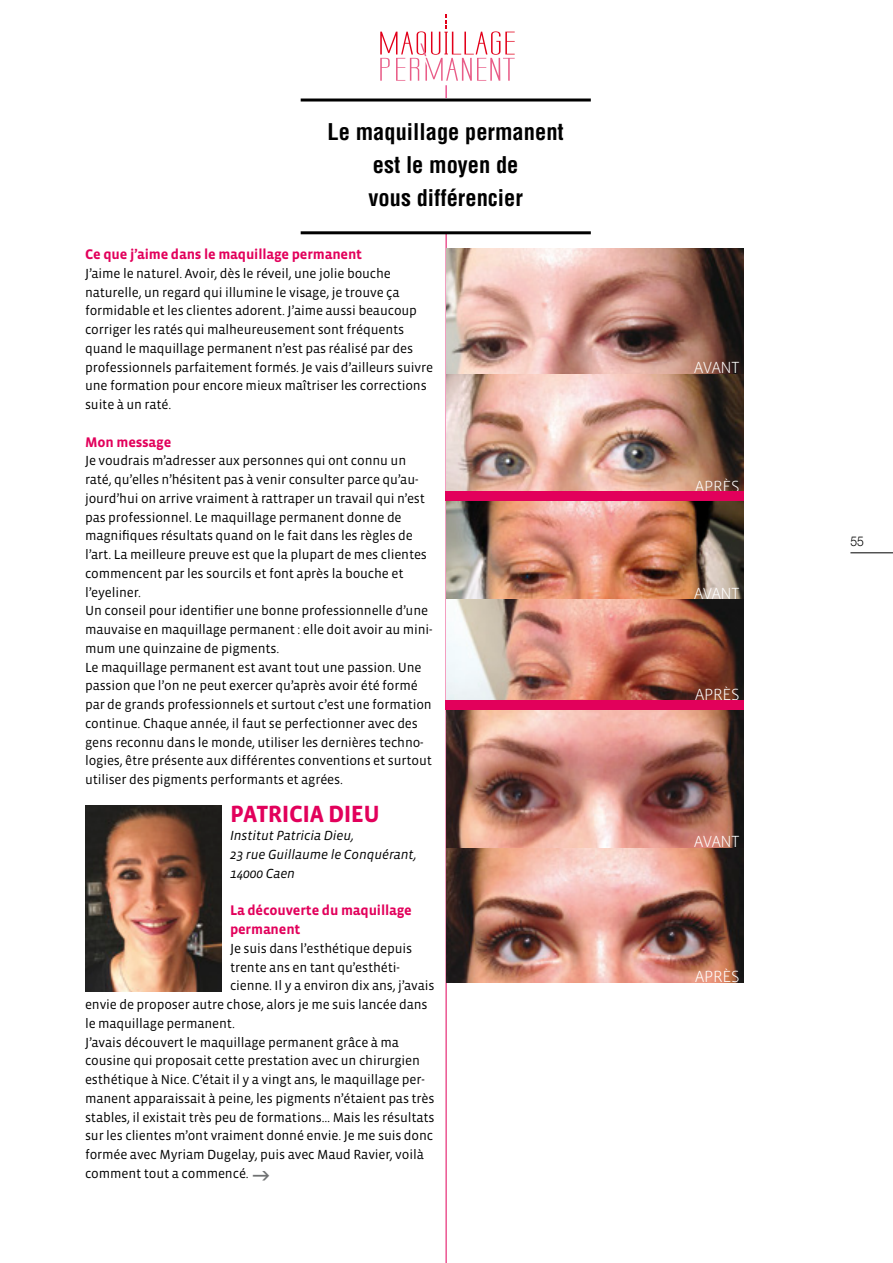
<style>
.page{position:relative;width:893px;height:1263px;background:#fff}
.page>*{position:absolute;margin:0;border:0;box-sizing:border-box;transform-origin:0 0}
.t1{font:700 24px "Vista Sans";letter-spacing:-.02em;color:#e2005b}
.t2{font:700 condensed 22.5px/33px "Helvetica";color:#000;text-align:center}
.t3{font:300 16.5px "Vista Sans";letter-spacing:-.02em;color:#fff}
.t4{font:700 14.25px/18.8px "Vista Sans";letter-spacing:-.01em;color:#e2005b}
.t5{font:13.5px/18.8px "Vista Sans";letter-spacing:-.01em;color:#000}
.t6{font:italic 13.5px/18.8px "Vista Sans";letter-spacing:-.01em;color:#000}
.t7{font:300 13.5px "Helvetica Neue";color:#000;scale:.9 1}
</style>
<div class="page">
<hr style="left:446px;top:85px;width:1px;height:1178px;background:#e2005b">
<hr style="left:301px;top:99px;width:290px;height:3px;background:#000">
<hr style="left:301px;top:231px;width:290px;height:3px;background:#000">
<svg style="left:380px;top:15px;width:135px;height:66px"></svg>
<img style="left:85px;top:806px;width:137px;height:186px">
<img style="left:446px;top:373px;width:298px;height:119px">
<img style="left:446px;top:248px;width:298px;height:125px">
<img style="left:446px;top:501px;width:298px;height:199px">
<img style="left:446px;top:710px;width:298px;height:272px">
<div style="left:446px;top:492px;width:298px;height:9px;background:#e2005b"></div>
<div style="left:446px;top:700px;width:298px;height:10px;background:#e2005b"></div>
<hr style="left:850px;top:552px;width:43px;height:1px;background:#000">
<h2 class="t2" style="left:328px;top:115px;width:238px">Le maquillage permanent est le moyen de<br>vous différencier</h2>
<p class="t4" style="left:85px;top:245px;width:279px">Ce que j’aime dans le maquillage permanent</p>
<p class="t5" style="left:85px;top:264px;width:350px">J’aime le naturel. Avoir, dès le réveil, une jolie bouche naturelle, un regard qui illumine le visage, je trouve ça formidable et les clientes adorent. J’aime aussi beaucoup corriger les ratés qui malheureusement sont fréquents quand le maquillage permanent n’est pas réalisé par des professionnels parfaitement formés. Je vais d’ailleurs suivre une formation pour encore mieux maîtriser les corrections suite à un raté.</p>
<p class="t4" style="left:85px;top:433px;width:88px">Mon message</p>
<p class="t5" style="left:85px;top:452px;width:349px">Je voudrais m’adresser aux personnes qui ont connu un raté, qu’elles n’hésitent pas à venir consulter parce qu’au&shy;jourd’hui on arrive vraiment à rattraper un travail qui n’est pas professionnel. Le maquillage permanent donne de magnifiques résultats quand on le fait dans les règles de l’art. La meilleure preuve est que la plupart de mes clientes commencent par les sourcils et font après la bouche et l’eyeliner.<br>Un conseil pour identifier une bonne professionnelle d’une mauvaise en maquillage permanent : elle doit avoir au mini&shy;mum une quinzaine de pigments.<br>Le maquillage permanent est avant tout une passion. Une passion que l’on ne peut exercer qu’après avoir été formé par de grands professionnels et surtout c’est une formation continue. Chaque année, il faut se perfectionner avec des gens reconnu dans le monde, utiliser les dernières techno&shy;logies, être présente aux différentes conventions et surtout utiliser des pigments performants et agrées.</p>
<h1 class="t1" style="left:230px;top:801px;width:151px">PATRICIA DIEU</h1>
<p class="t6" style="left:230px;top:827px;width:188px">Institut Patricia Dieu,<br>23 rue Guillaume le Conquérant,<br>14000 Caen</p>
<p class="t4" style="left:230px;top:901px;width:183px">La découverte du maquillage permanent</p>
<p class="t5" style="left:230px;top:939px;width:184px">Je suis dans l’esthétique depuis</p>
<p class="t5" style="left:230px;top:958px;width:171px">trente ans en tant qu’esthéti-</p>
<p class="t5" style="left:230px;top:977px;width:206px">cienne. Il y a environ dix ans, j’avais</p>
<p class="t5" style="left:85px;top:995px;width:344px">envie de proposer autre chose, alors je me suis lancée dans</p>
<p class="t5" style="left:85px;top:1014px;width:152px">le maquillage permanent.</p>
<p class="t5" style="left:85px;top:1033px;width:315px">J’avais découvert le maquillage permanent grâce à ma</p>
<p class="t5" style="left:85px;top:1052px;width:336px">cousine qui proposait cette prestation avec un chirurgien</p>
<p class="t5" style="left:85px;top:1070px;width:341px">esthétique à Nice. C’était il y a vingt ans, le maquillage per-</p>
<p class="t5" style="left:85px;top:1089px;width:351px">manent apparaissait à peine, les pigments n’étaient pas très</p>
<p class="t5" style="left:85px;top:1108px;width:351px">stables, il existait très peu de formations… Mais les résultats</p>
<p class="t5" style="left:85px;top:1127px;width:350px">sur les clientes m’ont vraiment donné envie. Je me suis donc</p>
<p class="t5" style="left:85px;top:1145px;width:340px">formée avec Myriam Dugelay, puis avec Maud Ravier, voilà</p>
<p class="t5" style="left:85px;top:1164px;width:165px">comment tout a commencé.</p>
<p class="t3" style="left:694px;top:359px;width:47px">AVANT</p>
<p class="t3" style="left:695px;top:478px;width:46px">APRÈS</p>
<p class="t3" style="left:694px;top:585px;width:47px">AVANT</p>
<p class="t3" style="left:695px;top:686px;width:46px">APRÈS</p>
<p class="t3" style="left:694px;top:833px;width:47px">AVANT</p>
<p class="t3" style="left:695px;top:968px;width:46px">APRÈS</p>
<p class="t7" style="left:850px;top:533px;width:17px">55</p>
</div>
